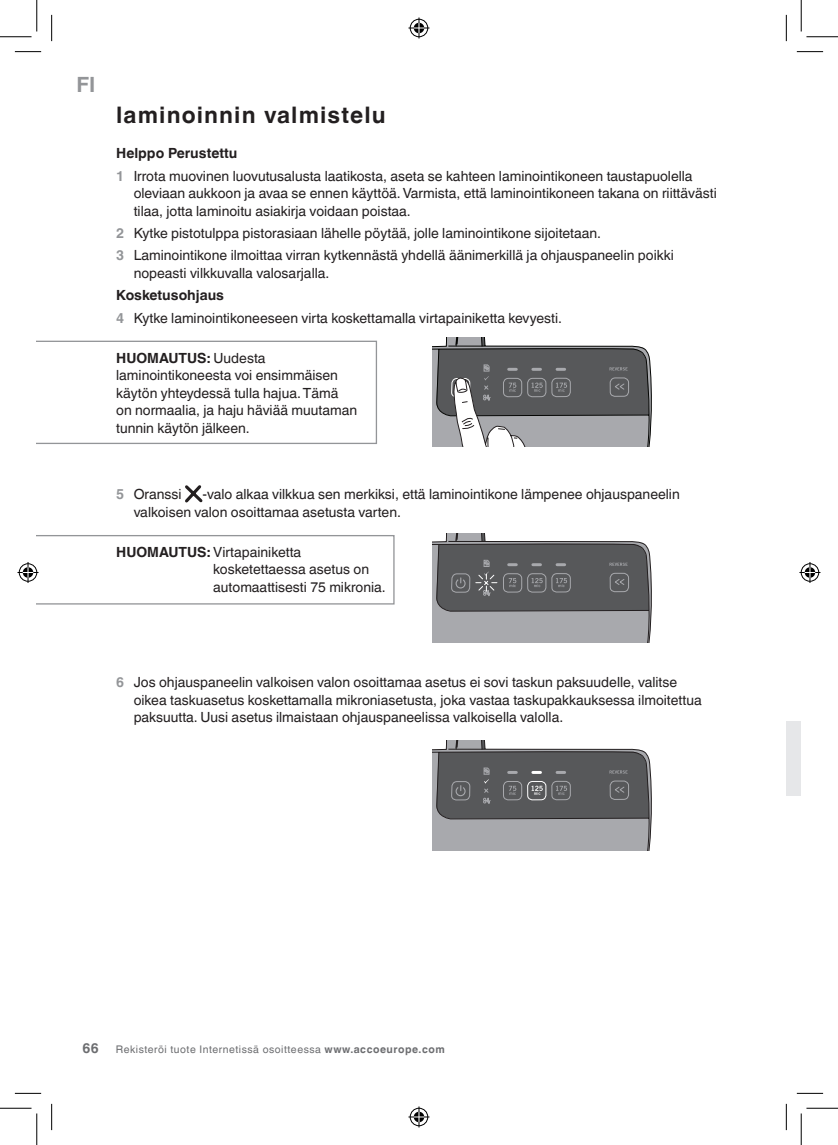
<style>
.page{position:relative;width:838px;height:1145px;background:#fff}
.page>*{position:absolute;margin:0;border:0;box-sizing:border-box;transform-origin:0 0}
.t1{font:700 22.75px "Helvetica Linotype";letter-spacing:.05em;color:#231f20}
.t2{font:700 21px "Helvetica Linotype";color:#939598}
.t3{font:14px/17.5px "Helvetica Linotype";color:#231f20}
.t4{font:700 14px "Helvetica Linotype";color:#231f20}
.t5{font:10.5px "Helvetica Linotype";letter-spacing:.05em;color:#6c6d70}
.s1{font-weight:700}
.s2{font-weight:700;color:#939598}
.s3{font-weight:700;font-size:14px}
</style>
<div class="page">
<div style="left:786px;top:721px;width:15px;height:75px;background:#e6e7e9"></div>
<svg style="left:432px;top:338px;width:219px;height:109px;background:#818284"></svg>
<svg style="left:37px;top:340px;width:340px;height:104px"></svg>
<svg style="left:432px;top:533px;width:219px;height:109px;background:#7c7d80"></svg>
<svg style="left:185px;top:485px;width:18px;height:18px"></svg>
<svg style="left:432px;top:741px;width:219px;height:109px;background:#7c7d80"></svg>
<svg style="left:15px;top:51px;width:26px;height:1px"></svg>
<svg style="left:796px;top:51px;width:27px;height:1px"></svg>
<svg style="left:15px;top:1093px;width:26px;height:1px"></svg>
<svg style="left:796px;top:1093px;width:27px;height:1px"></svg>
<svg style="left:51px;top:15px;width:1px;height:26px"></svg>
<svg style="left:51px;top:1104px;width:1px;height:26px"></svg>
<svg style="left:786px;top:15px;width:1px;height:26px"></svg>
<svg style="left:786px;top:1104px;width:1px;height:26px"></svg>
<hr style="left:0;top:36px;width:32px;height:1px;background:#000">
<hr style="left:806px;top:36px;width:31px;height:1px;background:#000">
<hr style="left:0;top:1108px;width:32px;height:1px;background:#000">
<hr style="left:806px;top:1108px;width:31px;height:1px;background:#000">
<hr style="left:36px;top:0;width:1px;height:31px;background:#000">
<hr style="left:36px;top:1113px;width:1px;height:32px;background:#000">
<hr style="left:800px;top:0;width:1px;height:31px;background:#000">
<hr style="left:800px;top:1113px;width:1px;height:32px;background:#000">
<svg style="left:408px;top:18px;width:21px;height:21px"></svg>
<svg style="left:408px;top:1106px;width:21px;height:21px"></svg>
<svg style="left:18px;top:535px;width:377px;height:70px"></svg>
<svg style="left:799px;top:562px;width:21px;height:21px"></svg>
<h2 class="t2" style="left:76px;top:72px;width:20px">FI</h2>
<h1 class="t1" style="left:116px;top:101px;width:271px">laminoinnin valmistelu</h1>
<p class="t3" style="left:116px;top:142px;width:578px;line-height:22.4px"><span class="s1">Helppo Perustettu<br></span><span class="s2">1</span> Irrota muovinen luovutusalusta laatikosta, aseta se kahteen laminointikoneen taustapuolella</p>
<p class="t3" style="left:134px;top:184px;width:584px">oleviaan aukkoon ja avaa se ennen käyttöä. Varmista, että laminointikoneen takana on riittävästi tilaa, jotta laminoitu asiakirja voidaan poistaa.</p>
<p class="t3" style="left:116px;top:222px;width:559px;line-height:22.4px"><span class="s2">2</span> Kytke pistotulppa pistorasiaan lähelle pöytää, jolle laminointikone sijoitetaan.<br><span class="s2">3</span> Laminointikone ilmoittaa virran kytkennästä yhdellä äänimerkillä ja ohjauspaneelin poikki</p>
<p class="t3" style="left:134px;top:264px;width:197px">nopeasti vilkkuvalla valosarjalla.</p>
<p class="t3" style="left:116px;top:284px;width:447px;line-height:22.4px"><span class="s1">Kosketusohjaus<br></span><span class="s2">4</span> Kytke laminointikoneeseen virta koskettamalla virtapainiketta kevyesti.</p>
<p class="t4" style="left:116px;top:350px;width:22px">Huomautus</p>
<p class="t3" style="left:116px;top:349px;width:242px;text-indent:90px"><span class="s1">:</span> Uudesta laminointikoneesta voi ensimmäisen käytön yhteydessä tulla hajua. Tämä on normaalia, ja haju häviää muutaman tunnin käytön jälkeen.</p>
<p class="t3" style="left:116px;top:485px;width:67px"><span class="s2">5</span> Oranssi</p>
<p class="t3" style="left:134px;top:485px;width:547px;text-indent:69px">-valo alkaa vilkkua sen merkiksi, että laminointikone lämpenee ohjauspaneelin valkoisen valon osoittamaa asetusta varten.</p>
<p class="t4" style="left:116px;top:544px;width:22px">Huomautus</p>
<p class="t3" style="left:213px;top:543px;width:174px;text-indent:-7px"><span class="s1">:</span> Virtapainiketta kosketettaessa asetus on automaattisesti 75 mikronia.</p>
<p class="t3" style="left:134px;top:673px;width:569px;text-indent:-18px"><span class="s2">6</span> Jos ohjauspaneelin valkoisen valon osoittamaa asetus ei sovi taskun paksuudelle, valitse oikea taskuasetus koskettamalla mikroniasetusta, joka vastaa taskupakkauksessa ilmoitettua paksuutta. Uusi asetus ilmaistaan ohjauspaneelissa valkoisella valolla.</p>
<p class="t5" style="left:83px;top:1043px;width:363px"><span class="s3">66</span> Rekisteröi tuote Internetissä osoitteessa <span class="s1">www.accoeurope.com</span></p>
</div>
